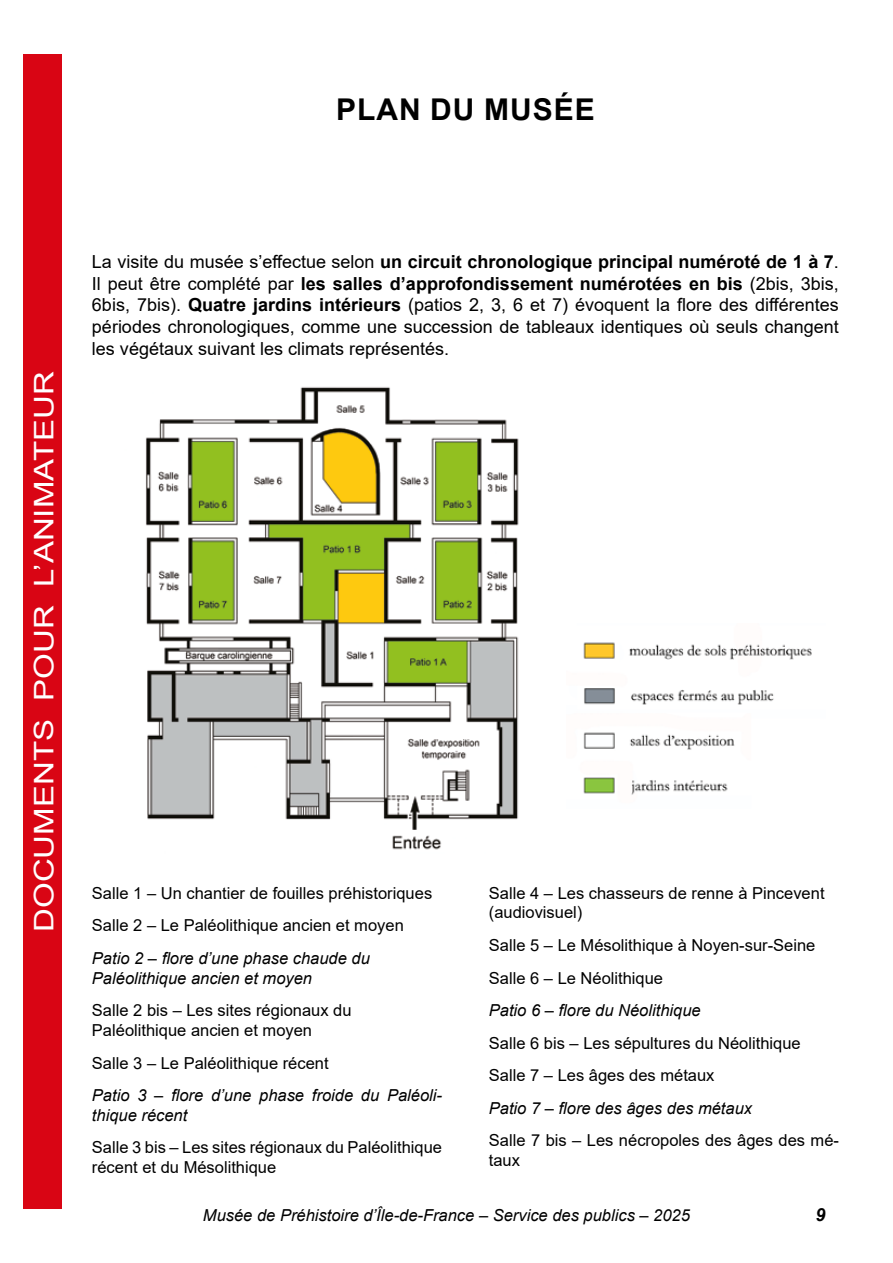
<style>
.page{position:relative;width:893px;height:1263px;background:#fff}
.page>*{position:absolute;margin:0;border:0;box-sizing:border-box;transform-origin:0 0}
.t1{font:700 30px "Arial";letter-spacing:.035em;color:#000}
.t2{font:27px "Arial";color:#fff;scale:1.22 1}
.t3{font:18px/21.6px "Arial";color:#000;text-align:justify}
.t4{font:italic 700 18px "Arial";color:#000}
.t5{font:16.5px/19.8px "Arial";color:#000}
.t6{font:italic 16.5px/19.8px "Arial";color:#000}
.s1{font-weight:700}
</style>
<div class="page">
<div style="left:23px;top:54px;width:39px;height:1155px;background:#d90514"></div>
<img style="left:145px;top:387px;width:374px;height:463px">
<img style="left:583px;top:642px;width:229px;height:153px">
<h1 class="t1" style="left:336px;top:88px;width:260px">PLAN DU MUSÉE</h1>
<h2 class="t2" style="left:25px;top:932px;width:461px;rotate:-90deg">DOCUMENTS POUR L’ANIMATEUR</h2>
<p class="t3" style="left:92px;top:251px;width:748px">La visite du musée s’effectue selon <span class="s1">un circuit chronologique principal numéroté de 1 à 7</span>.<br>Il peut être complété par <span class="s1">les salles d’approfondissement numérotées en bis</span> (2bis, 3bis, 6bis, 7bis). <span class="s1">Quatre jardins intérieurs</span> (patios 2, 3, 6 et 7) évoquent la flore des différentes périodes chronologiques, comme une succession de tableaux identiques où seuls changent les végétaux suivant les climats représentés.</p>
<p class="t5" style="left:92px;top:876px;width:342px;line-height:32.5px">Salle 1 – Un chantier de fouilles préhistoriques<br>Salle 2 – Le Paléolithique ancien et moyen</p>
<p class="t6" style="left:92px;top:948px;width:279px">Patio 2 – flore d’une phase chaude du<br>Paléolithique ancien et moyen</p>
<p class="t5" style="left:92px;top:1000px;width:261px">Salle 2 bis – Les sites régionaux du<br>Paléolithique ancien et moyen</p>
<p class="t5" style="left:92px;top:1053px;width:238px">Salle 3 – Le Paléolithique récent</p>
<p class="t6" style="left:92px;top:1085px;width:352px">Patio 3 – flore d’une phase froide du Paléoli&shy;thique récent</p>
<p class="t5" style="left:92px;top:1137px;width:352px">Salle 3 bis – Les sites régionaux du Paléolithique récent et du Mésolithique</p>
<p class="t5" style="left:489px;top:883px;width:337px">Salle 4 – Les chasseurs de renne à Pincevent (audiovisuel)</p>
<p class="t5" style="left:489px;top:929px;width:328px;line-height:32.5px">Salle 5 – Le Mésolithique à Noyen-sur-Seine<br>Salle 6 – Le Néolithique</p>
<p class="t6" style="left:489px;top:1001px;width:213px">Patio 6 – flore du Néolithique</p>
<p class="t5" style="left:489px;top:1026px;width:313px;line-height:32.5px">Salle 6 bis – Les sépultures du Néolithique<br>Salle 7 – Les âges des métaux</p>
<p class="t6" style="left:489px;top:1098px;width:265px">Patio 7 – flore des âges des métaux</p>
<p class="t5" style="left:489px;top:1130px;width:352px">Salle 7 bis – Les nécropoles des âges des mé&shy;taux</p>
<p class="t6" style="left:203px;top:1205px;width:488px">Musée de Préhistoire d’Île-de-France – Service des publics – 2025</p>
<p class="t4" style="left:816px;top:1203px;width:12px">9</p>
</div>
